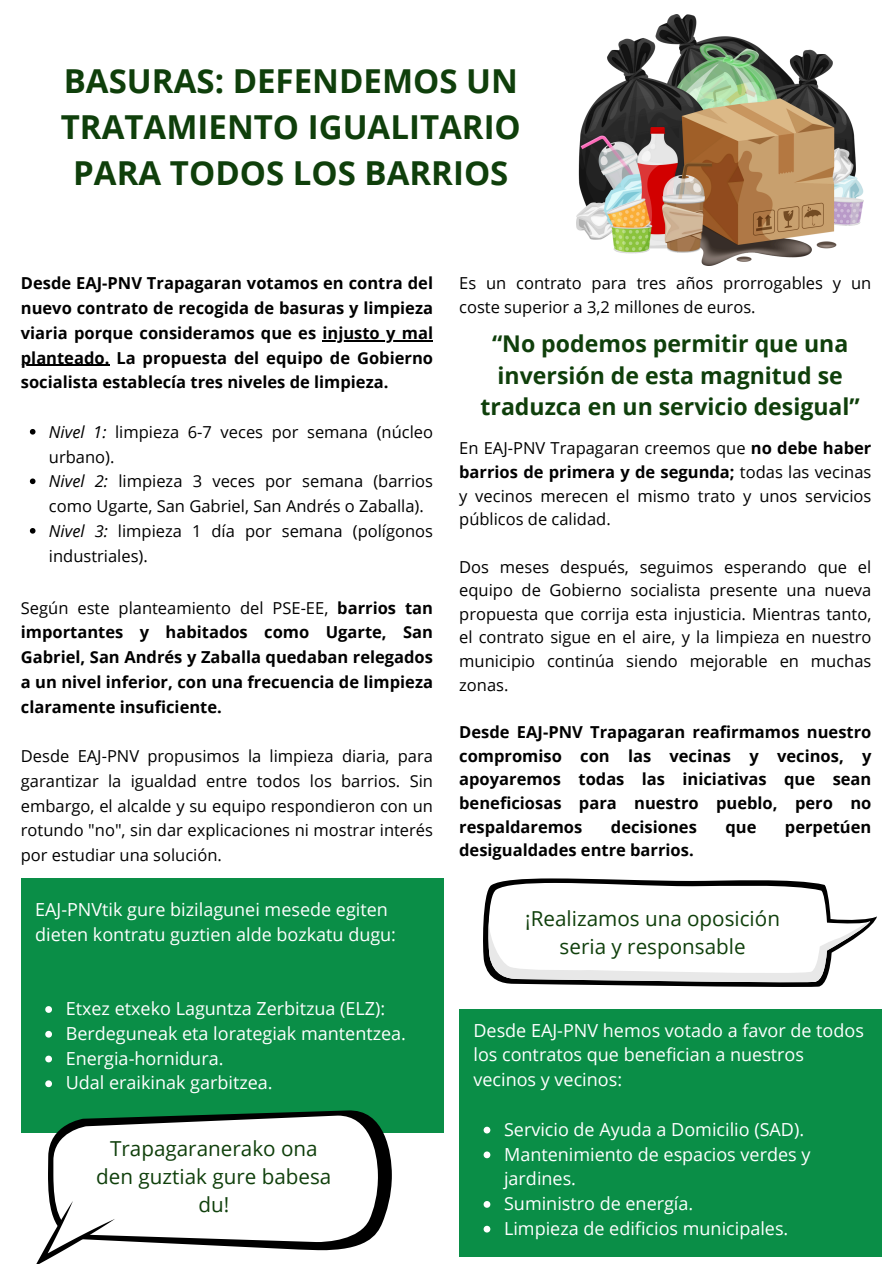
<style>
.page{position:relative;width:894px;height:1264px;background:#fff}
.page>*{position:absolute;margin:0;border:0;box-sizing:border-box;transform-origin:0 0}
.t1{font:700 33px/46.2px "Open Sans";color:#0f3f0b;text-align:center}
.t2{font:700 23.1px/31.5px "Open Sans";color:#0f3f0b;text-align:center}
.t3{font:20.55px/28.2px "Open Sans";color:#0f3f0b;text-align:center}
.t4{font:18px/24.8px "Open Sans";color:#fff}
.t5{font:16.5px/23.7px "Open Sans";color:#000}
.t6{font:700 16.5px/24.8px "Open Sans";color:#000;text-align:justify}
.s1{font-style:italic}
.s2{font-weight:700}
</style>
<div class="page">
<img style="left:576px;top:15px;width:287px;height:250px">
<div style="left:21px;top:877px;width:422px;height:255px;background:#0a8e47"></div>
<div style="left:459px;top:1009px;width:422px;height:247px;background:#0a8e47"></div>
<svg style="left:205px;top:1110px;width:187px;height:121px;fill:#000402"></svg>
<hr style="left:322px;top:340px;width:111px;height:1px;background:#000">
<hr style="left:21px;top:365px;width:88px;height:1px;background:#000">
<svg style="left:30px;top:429px;width:5px;height:5px"></svg>
<svg style="left:30px;top:478px;width:5px;height:6px"></svg>
<svg style="left:30px;top:528px;width:5px;height:5px"></svg>
<svg style="left:45px;top:1006px;width:7px;height:6px"></svg>
<svg style="left:45px;top:1030px;width:7px;height:7px"></svg>
<svg style="left:45px;top:1055px;width:7px;height:7px"></svg>
<svg style="left:45px;top:1080px;width:7px;height:7px"></svg>
<svg style="left:483px;top:878px;width:393px;height:109px"></svg>
<svg style="left:483px;top:1126px;width:7px;height:7px"></svg>
<svg style="left:483px;top:1151px;width:7px;height:7px"></svg>
<svg style="left:483px;top:1201px;width:7px;height:6px"></svg>
<svg style="left:483px;top:1225px;width:7px;height:7px"></svg>
<svg style="left:35px;top:1115px;width:343px;height:148px"></svg>
<h1 class="t1" style="left:61px;top:57px;width:461px">BASURAS: DEFENDEMOS UN<br>TRATAMIENTO IGUALITARIO<br>PARA TODOS LOS BARRIOS</h1>
<p class="t6" style="left:21px;top:270px;width:413px">Desde EAJ-PNV Trapagaran votamos en contra del nuevo contrato de recogida de basuras y limpieza viaria porque consideramos que es injusto y mal</p>
<p class="t6" style="left:21px;top:345px;width:413px">planteado. La propuesta del equipo de Gobierno socialista establecía tres niveles de limpieza.</p>
<p class="t5" style="left:49px;top:419px;width:385px;line-height:24.8px"><span class="s1">Nivel 1:</span> limpieza 6-7 veces por semana (núcleo urbano).<br><span class="s1">Nivel 2:</span></p>
<p class="t5" style="left:49px;top:468px;width:385px;line-height:24.8px;text-indent:69px">limpieza 3 veces por semana (barrios como Ugarte, San Gabriel, San Andrés o Zaballa).<br><span class="s1">Nivel 3:</span></p>
<p class="t5" style="left:49px;top:518px;width:385px;line-height:24.8px;text-indent:69px">limpieza 1 día por semana (polígonos industriales).</p>
<p class="t5" style="left:21px;top:595px;width:309px">Según este planteamiento del PSE-EE,</p>
<p class="t6" style="left:21px;top:594px;width:413px;text-indent:316px">barrios tan importantes y habitados como Ugarte, San Gabriel, San Andrés y Zaballa quedaban relegados a un nivel inferior, con una frecuencia de limpieza claramente insuficiente.</p>
<p class="t5" style="left:21px;top:744px;width:413px">Desde EAJ-PNV propusimos la limpieza diaria, para</p>
<p class="t5" style="left:21px;top:768px;width:413px;line-height:24.8px;text-align:justify">garantizar la igualdad entre todos los barrios. Sin embargo, el alcalde y su equipo respondieron con un rotundo "no", sin dar explicaciones ni mostrar interés por estudiar una solución.</p>
<h2 class="t4" style="left:35px;top:896px;width:362px">EAJ-PNVtik gure bizilagunei mesede egiten dieten kontratu guztien alde bozkatu dugu:</h2>
<p class="t4" style="left:66px;top:995px;width:321px">Etxez etxeko Laguntza Zerbitzua (ELZ):</p>
<p class="t4" style="left:66px;top:1020px;width:342px">Berdeguneak eta lorategiak mantentzea.</p>
<p class="t4" style="left:66px;top:1045px;width:159px">Energia-hornidura.</p>
<p class="t4" style="left:66px;top:1070px;width:208px">Udal eraikinak garbitzea.</p>
<p class="t3" style="left:96px;top:1133px;width:236px">Trapagaranerako ona den guztiak gure babesa du!</p>
<p class="t5" style="left:459px;top:271px;width:413px">Es un contrato para tres años prorrogables y un coste superior a 3,2 millones de euros.</p>
<p class="t2" style="left:480px;top:327px;width:380px">“No podemos permitir que una inversión de esta magnitud se traduzca en un servicio desigual”</p>
<p class="t5" style="left:459px;top:436px;width:413px;text-align:justify">En EAJ-PNV Trapagaran creemos que <span class="s2">no debe haber barrios de primera y de segunda;</span> todas las vecinas y vecinos merecen el mismo trato y unos servicios públicos de calidad.</p>
<p class="t5" style="left:459px;top:554px;width:413px;text-align:justify">Dos meses después, seguimos esperando que el equipo de Gobierno socialista presente una nueva propuesta que corrija esta injusticia. Mientras tanto, el contrato sigue en el aire, y la limpieza en nuestro municipio continúa siendo mejorable en muchas zonas.</p>
<h4 class="t6" style="left:459px;top:719px;width:413px;line-height:23.7px">Desde EAJ-PNV Trapagaran reafirmamos nuestro compromiso con las vecinas y vecinos, y apoyaremos todas las iniciativas que sean beneficiosas para nuestro pueblo, pero no respaldaremos</h4>
<h4 class="t6" style="left:610px;top:813px;width:87px">decisiones</h4>
<h4 class="t6" style="left:725px;top:813px;width:33px">que</h4>
<h4 class="t6" style="left:784px;top:813px;width:88px">perpetúen</h4>
<h4 class="t6" style="left:459px;top:837px;width:236px">desigualdades entre barrios.</h4>
<p class="t3" style="left:525px;top:903px;width:256px">¡Realizamos una oposición seria y responsable</p>
<p class="t4" style="left:473px;top:1017px;width:392px">Desde EAJ-PNV hemos votado a favor de todos los contratos que benefician a nuestros vecinos y vecinos:</p>
<h3 class="t4" style="left:504px;top:1116px;width:301px">Servicio de Ayuda a Domicilio (SAD).</h3>
<p class="t4" style="left:504px;top:1141px;width:308px">Mantenimiento de espacios verdes y jardines.</p>
<h3 class="t4" style="left:504px;top:1190px;width:191px">Suministro de energía.</h3>
<p class="t4" style="left:504px;top:1215px;width:286px">Limpieza de edificios municipales.</p>
</div>
